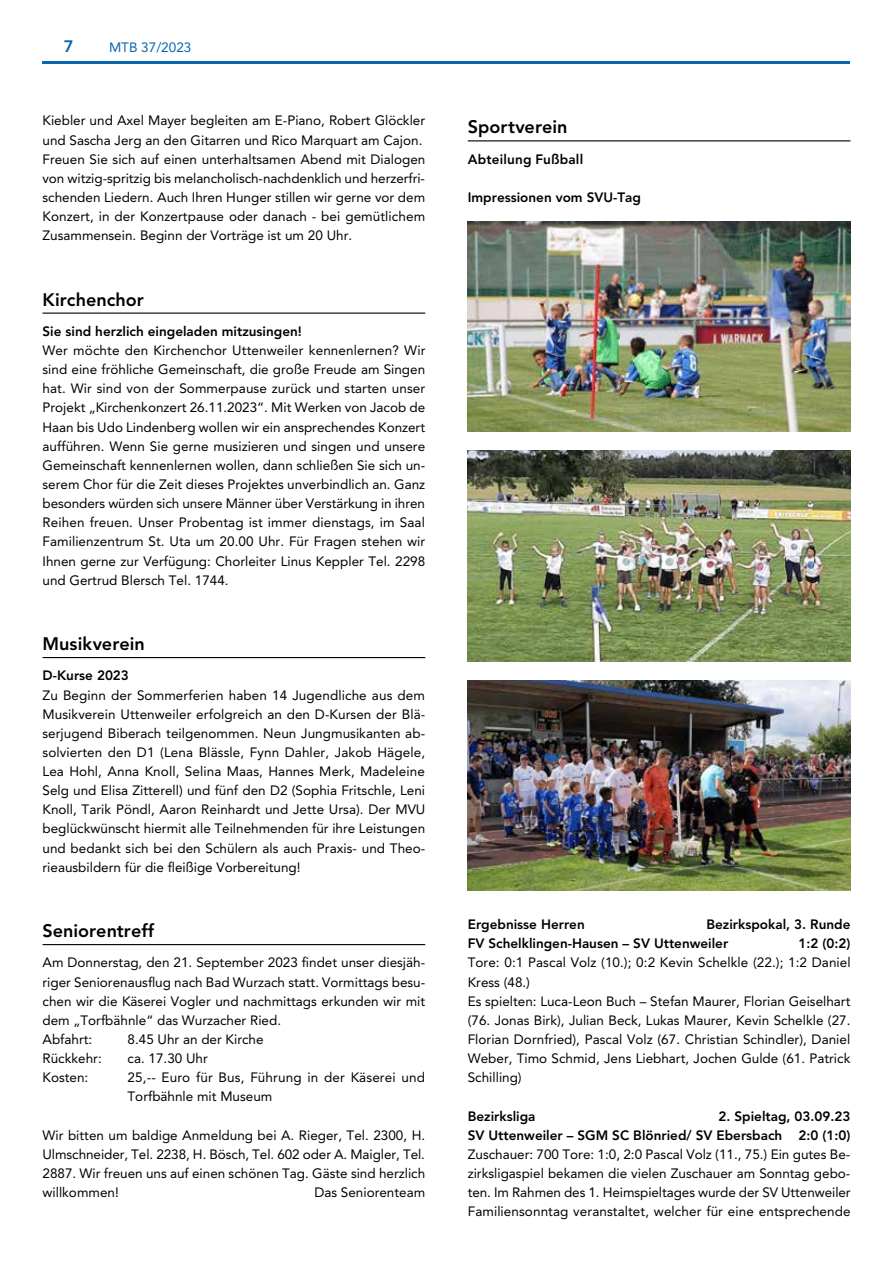
<style>
.page{position:relative;width:893px;height:1263px;background:#fff}
.page>*{position:absolute;margin:0;border:0;box-sizing:border-box;transform-origin:0 0}
.t1{font:800 18px "Avenir LT Pro";color:#000}
.t2{font:800 16.5px "Avenir LT Pro";color:#0666b0}
.t3{font:13.5px/19.2px "Avenir LT Pro";color:#000}
.t4{font:800 13.5px/19.2px "Avenir LT Pro";color:#000}
.t5{font:13.5px "Avenir LT Pro";color:#0666b0}
</style>
<div class="page">
<hr style="left:43px;top:62px;width:807px;height:2px;background:#0666b0">
<hr style="left:468px;top:140px;width:382px;height:1px;background:#000">
<hr style="left:43px;top:313px;width:382px;height:1px;background:#000">
<hr style="left:43px;top:657px;width:382px;height:1px;background:#000">
<hr style="left:43px;top:944px;width:382px;height:1px;background:#000">
<img style="left:468px;top:221px;width:382px;height:211px">
<img style="left:468px;top:451px;width:382px;height:210px">
<img style="left:468px;top:680px;width:382px;height:211px">
<p class="t2" style="left:64px;top:36px;width:11px">7</p>
<p class="t5" style="left:109px;top:39px;width:84px">MTB 37/2023</p>
<p class="t3" style="left:43px;top:111px;width:384px">Kiebler und Axel Mayer begleiten am E-Piano, Robert Glöckler und Sascha Jerg an den Gitarren und Rico Marquart am Cajon.<br>Freuen Sie sich auf einen unterhaltsamen Abend mit Dialogen von witzig-spritzig bis melancholisch-nachdenklich und herzerfri&shy;schenden Liedern. Auch Ihren Hunger stillen wir gerne vor dem Konzert, in der Konzertpause oder danach - bei gemütlichem Zusammensein. Beginn der Vorträge ist um 20 Uhr.</p>
<h1 class="t1" style="left:43px;top:289px;width:103px">Kirchenchor</h1>
<p class="t4" style="left:43px;top:322px;width:261px">Sie sind herzlich eingeladen mitzusingen!</p>
<p class="t3" style="left:43px;top:341px;width:384px;text-align:justify">Wer möchte den Kirchenchor Uttenweiler kennenlernen? Wir sind eine fröhliche Gemeinschaft, die große Freude am Singen hat. Wir sind von der Sommerpause zurück und starten unser Projekt „Kirchenkonzert 26.11.2023“. Mit Werken von Jacob de Haan bis Udo Lindenberg wollen wir ein ansprechendes Konzert aufführen. Wenn Sie gerne musizieren und singen und unsere Gemeinschaft kennenlernen wollen, dann schließen Sie sich un&shy;serem Chor für die Zeit dieses Projektes unverbindlich an. Ganz besonders würden sich unsere Männer über Verstärkung in ihren Reihen freuen. Unser Probentag ist immer dienstags, im Saal Familienzentrum St. Uta um 20.00 Uhr. Für Fragen stehen wir Ihnen gerne zur Verfügung: Chorleiter Linus Keppler Tel. 2298 und Gertrud Blersch Tel. 1744.</p>
<h1 class="t1" style="left:43px;top:633px;width:104px">Musikverein</h1>
<p class="t4" style="left:43px;top:666px;width:88px">D-Kurse 2023</p>
<p class="t3" style="left:43px;top:685px;width:384px;text-align:justify">Zu Beginn der Sommerferien haben 14 Jugendliche aus dem Musikverein Uttenweiler erfolgreich an den D-Kursen der Blä&shy;serjugend Biberach teilgenommen. Neun Jungmusikanten ab&shy;solvierten den D1 (Lena Blässle, Fynn Dahler, Jakob Hägele, Lea Hohl, Anna Knoll, Selina Maas, Hannes Merk, Madeleine Selg und Elisa Zitterell) und fünf den D2 (Sophia Fritschle, Leni Knoll, Tarik Pöndl, Aaron Reinhardt und Jette Ursa). Der MVU beglückwünscht hiermit alle Teilnehmenden für ihre Leistungen und bedankt sich bei den Schülern als auch Praxis- und Theo&shy;rieausbildern für die fleißige Vorbereitung!</p>
<h1 class="t1" style="left:43px;top:920px;width:113px">Seniorentreff</h1>
<p class="t3" style="left:43px;top:953px;width:384px">Am Donnerstag, den 21. September 2023 findet unser diesjäh&shy;riger Seniorenausflug nach Bad Wurzach statt. Vormittags besu&shy;chen wir die Käserei Vogler und nachmittags erkunden wir mit dem „Torfbähnle“ das Wurzacher Ried.<br>Abfahrt:</p>
<p class="t3" style="left:128px;top:1029px;width:138px">8.45 Uhr an der Kirche</p>
<p class="t3" style="left:43px;top:1049px;width:61px">Rückkehr:</p>
<p class="t3" style="left:128px;top:1049px;width:82px">ca. 17.30 Uhr</p>
<p class="t3" style="left:43px;top:1068px;width:47px">Kosten:</p>
<p class="t3" style="left:128px;top:1068px;width:299px">25,-- Euro für Bus, Führung in der Käserei und<br>Torfbähnle mit Museum</p>
<p class="t3" style="left:43px;top:1125px;width:384px;text-align:justify">Wir bitten um baldige Anmeldung bei A. Rieger, Tel. 2300, H.<br>Ulmschneider, Tel. 2238, H. Bösch, Tel. 602 oder A. Maigler, Tel.<br>2887. Wir freuen uns auf einen schönen Tag. Gäste sind herzlich willkommen!</p>
<p class="t3" style="left:314px;top:1183px;width:112px">Das Seniorenteam</p>
<h1 class="t1" style="left:468px;top:117px;width:101px">Sportverein</h1>
<p class="t4" style="left:468px;top:149px;width:117px">Abteilung Fußball</p>
<p class="t4" style="left:468px;top:188px;width:175px">Impressionen vom SVU-Tag</p>
<p class="t4" style="left:468px;top:915px;width:119px">Ergebnisse Herren</p>
<p class="t4" style="left:468px;top:915px;width:384px;text-indent:239px">Bezirkspokal, 3. Runde<br>FV Schelklingen-Hausen – SV Uttenweiler</p>
<p class="t4" style="left:798px;top:934px;width:53px">1:2 (0:2)</p>
<p class="t3" style="left:468px;top:953px;width:384px">Tore: 0:1 Pascal Volz (10.); 0:2 Kevin Schelkle (22.); 1:2 Daniel Kress (48.)<br>Es spielten: Luca-Leon Buch – Stefan Maurer, Florian Geiselhart (76. Jonas Birk), Julian Beck, Lukas Maurer, Kevin Schelkle (27.<br>Florian Dornfried), Pascal Volz (67. Christian Schindler), Daniel Weber, Timo Schmid, Jens Liebhart, Jochen Gulde (61. Patrick Schilling)</p>
<p class="t4" style="left:468px;top:1106px;width:69px">Bezirksliga</p>
<p class="t4" style="left:468px;top:1106px;width:384px;text-align:right">2. Spieltag, 03.09.23<br>SV Uttenweiler – SGM SC Blönried/ SV Ebersbach 2:0 (1:0)</p>
<p class="t3" style="left:468px;top:1144px;width:384px;text-align:justify">Zuschauer: 700 Tore: 1:0, 2:0 Pascal Volz (11., 75.) Ein gutes Be&shy;zirksligaspiel bekamen die vielen Zuschauer am Sonntag gebo&shy;ten. Im Rahmen des 1. Heimspieltages wurde der SV Uttenweiler Familiensonntag veranstaltet, welcher für eine entsprechende</p>
</div>
